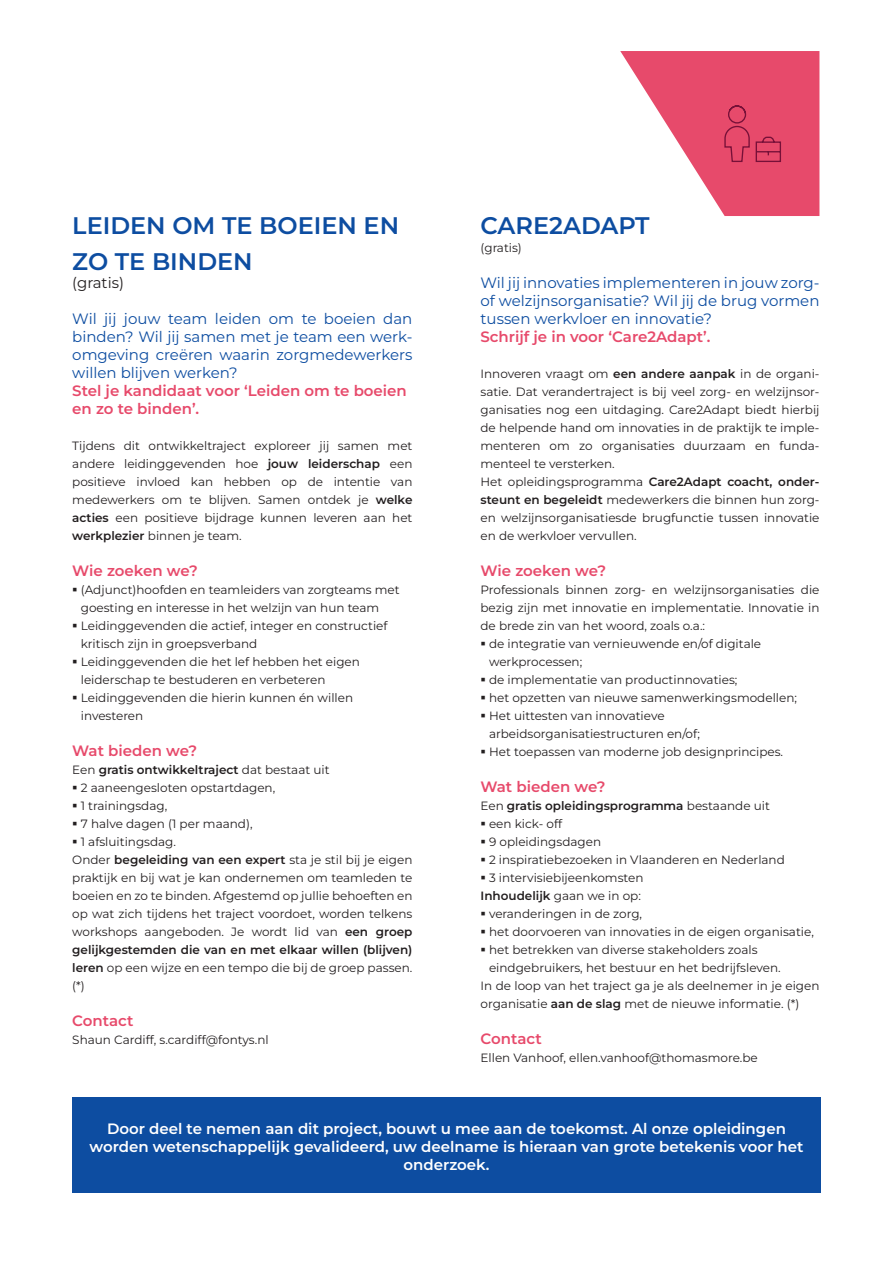
<style>
.page{position:relative;width:893px;height:1263px;background:#fff}
.page>*{position:absolute;margin:0;border:0;box-sizing:border-box;transform-origin:0 0}
.Tussentitel_MontS_SB_bl_16pt{font:600 24px/36px "Montserrat";color:#0d4da1}
.Body_MontS_reg_zw_10pt_UV{font:15px/18px "Montserrat";color:#0d4da1;text-align:justify}
.Tekst_MontS_SB_12pt_wit_gecentreerd{font:600 15px/18px "Montserrat";color:#fff;text-align:center}
.Body_MontS_reg_zw_10pt_LI{font:600 15px/18px "Montserrat";color:#e74a6b}
.Body_MontS_reg_zw_10pt_LI-2{font:15px "Montserrat";color:#231f20}
.Bondy_MontS_reg_8pt_afbreking_UV{font:12px/18px "Montserrat";color:#231f20}
.Body_MontS_reg_8pt{font:600 12px "Montserrat";color:#231f20}
.Body_MontS_reg_8pt-2{font:12px "Montserrat";color:#231f20}
.s1{font-weight:600}
.s2{font-weight:400}
</style>
<div class="page">
<div style="left:72px;top:1097px;width:749px;height:96px;background:#0d4da1"></div>
<svg style="left:620px;top:51px;width:199px;height:165px"></svg>
<p class="Tussentitel_MontS_SB_bl_16pt" style="left:72px;top:207px;width:328px">LEIDEN OM TE BOEIEN EN<br>ZO TE BINDEN</p>
<p class="Body_MontS_reg_zw_10pt_LI-2" style="left:72px;top:273px;width:53px">(gratis)</p>
<p class="Body_MontS_reg_zw_10pt_UV" style="left:72px;top:309px;width:342px">Wil jij jouw team leiden om te boeien dan binden? Wil jij samen met je team een werk&shy;omgeving creëren waarin zorgmedewerkers willen blijven werken?</p>
<p class="Body_MontS_reg_zw_10pt_LI" style="left:72px;top:381px;width:336px">Stel je kandidaat voor ‘Leiden om te boeien en zo te binden’.</p>
<p class="Bondy_MontS_reg_8pt_afbreking_UV" style="left:72px;top:436px;width:342px;text-align:justify">Tijdens dit ontwikkeltraject exploreer jij samen met andere leidinggevenden hoe <span class="s1">jouw leiderschap</span> een positieve invloed kan hebben op de intentie van medewerkers om te blijven. Samen ontdek je <span class="s1">welke acties</span> een positieve bijdrage kunnen leveren aan het <span class="s1">werkplezier</span> binnen je team.</p>
<p class="Body_MontS_reg_zw_10pt_LI" style="left:72px;top:561px;width:127px">Wie zoeken we?</p>
<p class="Bondy_MontS_reg_8pt_afbreking_UV" style="left:81px;top:580px;width:320px">(Adjunct)hoofden en teamleiders van zorgteams met goesting en interesse in het welzijn van hun team</p>
<p class="Bondy_MontS_reg_8pt_afbreking_UV" style="left:81px;top:616px;width:308px">Leidinggevenden die actief, integer en constructief kritisch zijn in groepsverband</p>
<p class="Bondy_MontS_reg_8pt_afbreking_UV" style="left:81px;top:652px;width:281px">Leidinggevenden die het lef hebben het eigen leiderschap te bestuderen en verbeteren</p>
<p class="Bondy_MontS_reg_8pt_afbreking_UV" style="left:81px;top:688px;width:274px">Leidinggevenden die hierin kunnen én willen investeren</p>
<p class="Body_MontS_reg_zw_10pt_LI" style="left:72px;top:741px;width:126px">Wat bieden we?</p>
<p class="Body_MontS_reg_8pt" style="left:72px;top:762px;width:259px"><span class="s2">Een</span> gratis ontwikkeltraject <span class="s2">dat bestaat uit</span></p>
<p class="Bondy_MontS_reg_8pt_afbreking_UV" style="left:81px;top:778px;width:196px">2 aaneengesloten opstartdagen,</p>
<p class="Bondy_MontS_reg_8pt_afbreking_UV" style="left:81px;top:796px;width:88px">1 trainingsdag,</p>
<p class="Bondy_MontS_reg_8pt_afbreking_UV" style="left:81px;top:814px;width:173px">7 halve dagen (1 per maand),</p>
<p class="Bondy_MontS_reg_8pt_afbreking_UV" style="left:81px;top:832px;width:97px">1 afsluitingsdag.</p>
<p class="Bondy_MontS_reg_8pt_afbreking_UV" style="left:72px;top:850px;width:342px;text-align:justify">Onder <span class="s1">begeleiding van een expert</span> sta je stil bij je eigen praktijk en bij wat je kan ondernemen om teamleden te boeien en zo te binden. Afgestemd op jullie behoeften en op wat zich tijdens het traject voordoet, worden telkens workshops aangeboden. Je wordt lid van <span class="s1">een groep gelijkgestemden die van en met elkaar willen (blijven) leren</span> op een wijze en een tempo die bij de groep passen. (*)</p>
<p class="Body_MontS_reg_zw_10pt_LI" style="left:72px;top:1011px;width:63px">Contact</p>
<p class="Body_MontS_reg_8pt-2" style="left:72px;top:1032px;width:198px">Shaun Cardiff, s.cardiff@fontys.nl</p>
<p class="Tussentitel_MontS_SB_bl_16pt" style="left:480px;top:207px;width:171px">CARE2ADAPT</p>
<p class="Body_MontS_reg_8pt-2" style="left:480px;top:240px;width:43px">(gratis)</p>
<p class="Body_MontS_reg_zw_10pt_UV" style="left:480px;top:273px;width:341px">Wil jij innovaties implementeren in jouw zorg&shy;of welzijnsorganisatie? Wil jij de brug vormen tussen werkvloer en innovatie?</p>
<p class="Body_MontS_reg_zw_10pt_LI" style="left:480px;top:327px;width:231px">Schrijf je in voor ‘Care2Adapt’.</p>
<p class="Bondy_MontS_reg_8pt_afbreking_UV" style="left:480px;top:364px;width:341px;text-align:justify">Innoveren vraagt om <span class="s1">een andere aanpak</span> in de organi&shy;satie. Dat verandertraject is bij veel zorg- en welzijnsor&shy;ganisaties nog een uitdaging. Care2Adapt biedt hierbij de helpende hand om innovaties in de praktijk te imple&shy;menteren om zo organisaties duurzaam en funda&shy;menteel te versterken.</p>
<p class="Bondy_MontS_reg_8pt_afbreking_UV" style="left:480px;top:472px;width:341px;text-align:justify">Het opleidingsprogramma <span class="s1">Care2Adapt coacht, onder&shy;steunt en begeleidt</span> medewerkers die binnen hun zorg&shy;en welzijnsorganisatiesde brugfunctie tussen innovatie en de werkvloer vervullen.</p>
<p class="Body_MontS_reg_zw_10pt_LI" style="left:480px;top:561px;width:127px">Wie zoeken we?</p>
<p class="Bondy_MontS_reg_8pt_afbreking_UV" style="left:480px;top:580px;width:341px;text-align:justify">Professionals binnen zorg- en welzijnsorganisaties die bezig zijn met innovatie en implementatie. Innovatie in de brede zin van het woord, zoals o.a.:</p>
<p class="Bondy_MontS_reg_8pt_afbreking_UV" style="left:489px;top:634px;width:274px">de integratie van vernieuwende en/of digitale werkprocessen;</p>
<p class="Bondy_MontS_reg_8pt_afbreking_UV" style="left:489px;top:670px;width:250px">de implementatie van productinnovaties;</p>
<p class="Bondy_MontS_reg_8pt_afbreking_UV" style="left:489px;top:688px;width:309px">het opzetten van nieuwe samenwerkingsmodellen;</p>
<p class="Bondy_MontS_reg_8pt_afbreking_UV" style="left:489px;top:706px;width:213px">Het uittesten van innovatieve arbeidsorganisatiestructuren en/of;</p>
<p class="Bondy_MontS_reg_8pt_afbreking_UV" style="left:489px;top:742px;width:296px">Het toepassen van moderne job designprincipes.</p>
<p class="Body_MontS_reg_zw_10pt_LI" style="left:480px;top:777px;width:126px">Wat bieden we?</p>
<p class="Body_MontS_reg_8pt" style="left:480px;top:798px;width:291px"><span class="s2">Een</span> gratis opleidingsprogramma <span class="s2">bestaande uit</span></p>
<p class="Bondy_MontS_reg_8pt_afbreking_UV" style="left:489px;top:814px;width:75px">een kick- off</p>
<p class="Bondy_MontS_reg_8pt_afbreking_UV" style="left:489px;top:832px;width:114px">9 opleidingsdagen</p>
<p class="Bondy_MontS_reg_8pt_afbreking_UV" style="left:489px;top:850px;width:297px">2 inspiratiebezoeken in Vlaanderen en Nederland</p>
<p class="Bondy_MontS_reg_8pt_afbreking_UV" style="left:489px;top:868px;width:156px">3 intervisiebijeenkomsten</p>
<p class="Body_MontS_reg_8pt" style="left:480px;top:888px;width:162px">Inhoudelijk <span class="s2">gaan we in op:</span></p>
<p class="Bondy_MontS_reg_8pt_afbreking_UV" style="left:489px;top:904px;width:155px">veranderingen in de zorg,</p>
<p class="Bondy_MontS_reg_8pt_afbreking_UV" style="left:489px;top:922px;width:326px">het doorvoeren van innovaties in de eigen organisatie,</p>
<p class="Bondy_MontS_reg_8pt_afbreking_UV" style="left:489px;top:940px;width:293px">het betrekken van diverse stakeholders zoals eindgebruikers, het bestuur en het bedrijfsleven.</p>
<p class="Bondy_MontS_reg_8pt_afbreking_UV" style="left:480px;top:976px;width:340px">In de loop van het traject ga je als deelnemer in je eigen organisatie <span class="s1">aan de slag</span> met de nieuwe informatie. (*)</p>
<p class="Body_MontS_reg_zw_10pt_LI" style="left:480px;top:1029px;width:63px">Contact</p>
<p class="Body_MontS_reg_8pt-2" style="left:480px;top:1050px;width:279px">Ellen Vanhoof, ellen.vanhoof@thomasmore.be</p>
<p class="Tekst_MontS_SB_12pt_wit_gecentreerd" style="left:89px;top:1119px;width:715px">Door deel te nemen aan dit project, bouwt u mee aan de toekomst. Al onze opleidingen worden wetenschappelijk gevalideerd, uw deelname is hieraan van grote betekenis voor het onderzoek.</p>
</div>
